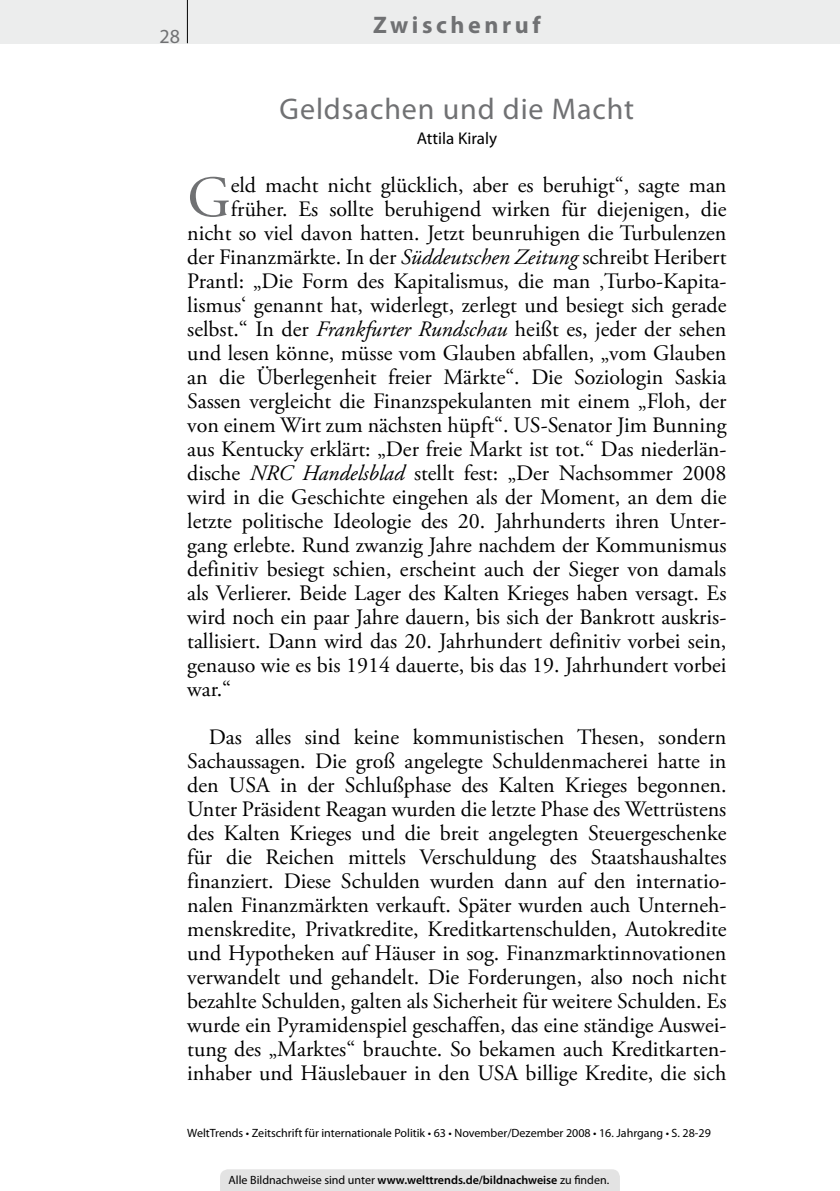
<style>
.page{position:relative;width:840px;height:1191px;background:#fff}
.page>*{position:absolute;margin:0;border:0;box-sizing:border-box;transform-origin:0 0}
.t1{font:58.2px "Adobe Garamond Pro";color:#707173}
.t2{font:30px "Myriad Pro";letter-spacing:.03em;color:#707173}
.t3{font:700 24px "Myriad Pro";letter-spacing:.15em;color:#707173}
.t4{font:22px/24px "Adobe Garamond Pro";color:#000;text-align:justify}
.t5{font:20px "Myriad Pro";color:#707173}
.t6{font:17px "Myriad Pro";color:#000}
.t7{font:12px "Myriad Pro";color:#000}
.s1{font-style:italic}
.s2{font-weight:600}
</style>
<div class="page">
<div style="left:220px;top:1169px;width:399px;height:22px;background:#e3e3e3"></div>
<div style="left:0;top:0;width:839px;height:43px;background:#eceded"></div>
<hr style="left:187px;top:0;width:1px;height:43px;background:#000">
<p class="t5" style="left:159px;top:24px;width:22px">28</p>
<p class="t3" style="left:373px;top:9px;width:169px">Zwischenruf</p>
<h2 class="t2" style="left:279px;top:90px;width:356px">Geldsachen und die Macht</h2>
<p class="t6" style="left:416px;top:128px;width:82px">Attila Kiraly</p>
<h1 class="t1" style="left:187px;top:163px;width:45px">G</h1>
<p class="t4" style="left:231px;top:174px;width:497px">eld macht nicht glücklich, aber es beruhigt“, sagte man</p>
<p class="t4" style="left:231px;top:198px;width:497px">früher. Es sollte beruhigend wirken für diejenigen, die</p>
<p class="t4" style="left:187px;top:222px;width:540px">nicht so viel davon hatten. Jetzt beunruhigen die Turbulenzen</p>
<p class="t4" style="left:187px;top:246px;width:540px">der Finanzmärkte. In der <span class="s1">Süddeutschen Zeitung</span> schreibt Heribert</p>
<p class="t4" style="left:187px;top:270px;width:540px">Prantl: „Die Form des Kapitalismus, die man ‚Turbo-Kapita-</p>
<p class="t4" style="left:187px;top:294px;width:540px">lismus‘ genannt hat, widerlegt, zerlegt und besiegt sich gerade</p>
<p class="t4" style="left:187px;top:318px;width:540px">selbst.“ In der <span class="s1">Frankfurter Rundschau</span> heißt es, jeder der sehen</p>
<p class="t4" style="left:187px;top:342px;width:540px">und lesen könne, müsse vom Glauben abfallen, „vom Glauben</p>
<p class="t4" style="left:187px;top:366px;width:540px">an die Überlegenheit freier Märkte“. Die Soziologin Saskia</p>
<p class="t4" style="left:187px;top:390px;width:540px">Sassen vergleicht die Finanzspekulanten mit einem „Floh, der</p>
<p class="t4" style="left:187px;top:414px;width:540px">von einem Wirt zum nächsten hüpft“. US-Senator Jim Bunning</p>
<p class="t4" style="left:187px;top:438px;width:540px">aus Kentucky erklärt: „Der freie Markt ist tot.“ Das niederlän-</p>
<p class="t4" style="left:187px;top:462px;width:540px">dische <span class="s1">NRC Handelsblad</span> stellt fest: „Der Nachsommer 2008</p>
<p class="t4" style="left:187px;top:486px;width:540px">wird in die Geschichte eingehen als der Moment, an dem die</p>
<p class="t4" style="left:187px;top:510px;width:540px">letzte politische Ideologie des 20. Jahrhunderts ihren Unter-</p>
<p class="t4" style="left:187px;top:534px;width:540px">gang erlebte. Rund zwanzig Jahre nachdem der Kommunismus</p>
<p class="t4" style="left:187px;top:558px;width:540px">definitiv besiegt schien, erscheint auch der Sieger von damals</p>
<p class="t4" style="left:187px;top:582px;width:540px">als Verlierer. Beide Lager des Kalten Krieges haben versagt. Es</p>
<p class="t4" style="left:187px;top:606px;width:540px">wird noch ein paar Jahre dauern, bis sich der Bankrott auskris-</p>
<p class="t4" style="left:187px;top:630px;width:540px">tallisiert. Dann wird das 20. Jahrhundert definitiv vorbei sein,</p>
<p class="t4" style="left:187px;top:654px;width:540px">genauso wie es bis 1914 dauerte, bis das 19. Jahrhundert vorbei</p>
<p class="t4" style="left:187px;top:678px;width:45px">war.“</p>
<p class="t4" style="left:187px;top:726px;width:540px;text-indent:22px">Das alles sind keine kommunistischen Thesen, sondern Sachaussagen. Die groß angelegte Schuldenmacherei hatte in den USA in der Schlußphase des Kalten Krieges begonnen.<br>Unter Präsident Reagan wurden die letzte Phase des Wettrüstens des Kalten Krieges und die breit angelegten Steuergeschenke für die Reichen mittels Verschuldung des Staatshaushaltes finanziert. Diese Schulden wurden dann auf den internatio&shy;nalen Finanzmärkten verkauft. Später wurden auch Unterneh&shy;menskredite, Privatkredite, Kreditkartenschulden, Autokredite und Hypotheken auf Häuser in sog. Finanzmarktinnovationen verwandelt und gehandelt. Die Forderungen, also noch nicht bezahlte Schulden, galten als Sicherheit für weitere Schulden. Es wurde ein Pyramidenspiel geschaffen, das eine ständige Auswei&shy;tung des „Marktes“ brauchte. So bekamen auch Kreditkarten&shy;inhaber und Häuslebauer in den USA billige Kredite, die sich</p>
<p class="t7" style="left:187px;top:1126px;width:525px">WeltTrends • Zeitschrift für internationale Politik • 63 • November/Dezember 2008 • 16. Jahrgang • S. 28-29</p>
<p class="t7" style="left:228px;top:1172px;width:382px">Alle Bildnachweise sind unter <span class="s2">www.welttrends.de/bildnachweise</span> zu finden.</p>
</div>
